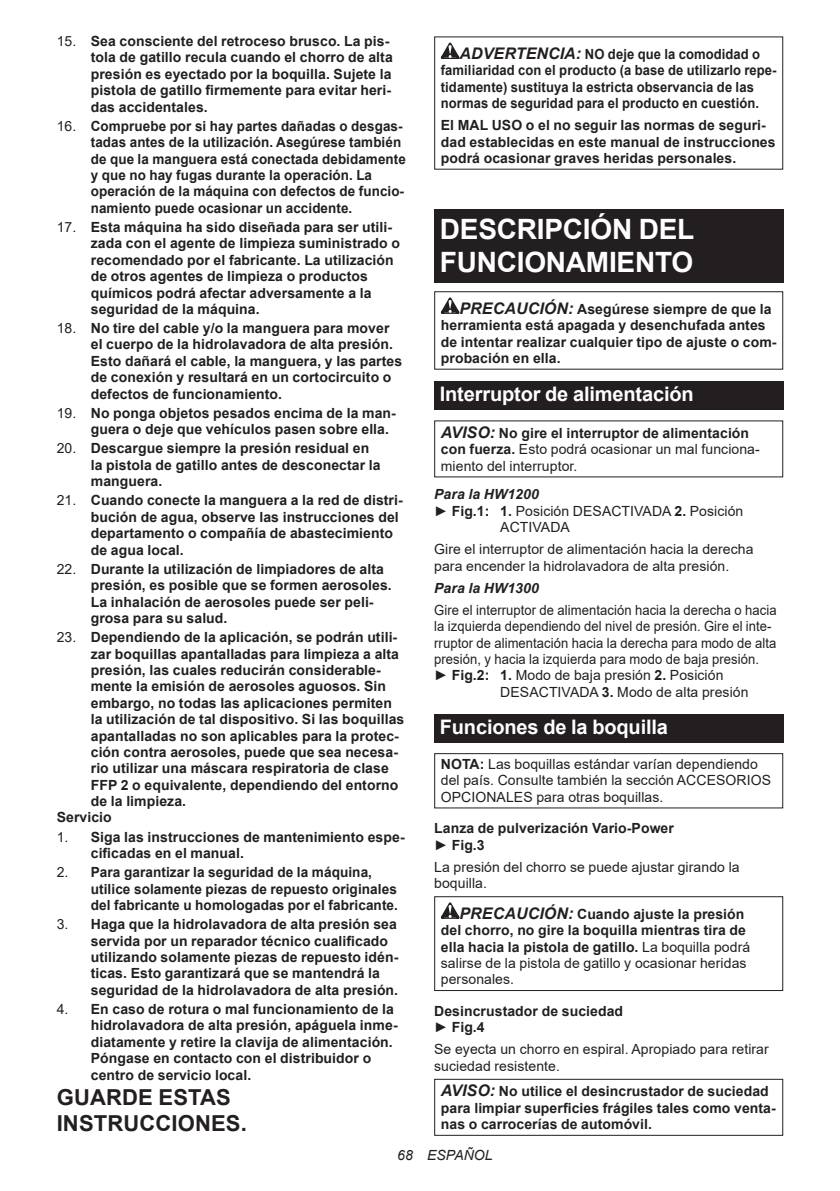
<style>
.page{position:relative;width:840px;height:1191px;background:#fff}
.page>*{position:absolute;margin:0;border:0;box-sizing:border-box;transform-origin:0 0}
.t1{font:700 28px/32.8px "Arial";letter-spacing:-.01em;color:#fff}
.t2{font:700 22px/25.8px "Arial";letter-spacing:.005em;color:#231f20}
.t3{font:700 20px "Arial";letter-spacing:-.01em;color:#fff}
.t4{font:700 14px/16.4px "Arial";letter-spacing:.005em;color:#231f20}
.t5{font:14px/16.4px "Arial";letter-spacing:.005em;color:#231f20}
.t6{font:700 14px/16.4px "Arial";letter-spacing:.005em;color:#231f20;scale:.96 1}
.t7{font:14px "Arial";letter-spacing:.005em;color:#231f20;scale:.93 1}
.t8{font:700 14px/16.4px "Arial";letter-spacing:.005em;color:#231f20;scale:.93 1}
.t9{font:italic 700 14px "Arial";letter-spacing:.005em;color:#231f20}
.t10{font:italic 14px "Arial";letter-spacing:.005em;color:#231f20}
.s1{font-weight:400}
.s2{font-style:italic;font-size:16px}
.s3{font-weight:700;font-style:italic;font-size:16px}
.s4{font-weight:700}
</style>
<div class="page">
<svg style="left:440px;top:43px;width:19px;height:16px"></svg>
<div style="left:434px;top:209px;width:348px;height:74px;background:#231f20"></div>
<svg style="left:440px;top:297px;width:19px;height:17px"></svg>
<div style="left:434px;top:291px;width:348px;height:79px;border:1px solid #231f20"></div>
<div style="left:434px;top:381px;width:348px;height:28px;background:#231f20"></div>
<div style="left:434px;top:713px;width:348px;height:29px;background:#231f20"></div>
<div style="left:434px;top:753px;width:348px;height:55px;border:1px solid #231f20"></div>
<svg style="left:440px;top:902px;width:19px;height:16px"></svg>
<div style="left:434px;top:896px;width:348px;height:95px;border:1px solid #231f20"></div>
<div style="left:434px;top:1078px;width:348px;height:57px;border:1px solid #231f20"></div>
<p class="t4" style="left:91px;top:33px;width:303px;text-indent:-34px"><span class="s1">15.</span> Sea consciente del retroceso brusco. La pis&shy;tola de gatillo recula cuando el chorro de alta presión es eyectado por la boquilla. Sujete la pistola de gatillo firmemente para evitar heri&shy;das accidentales.</p>
<p class="t6" style="left:91px;top:118px;width:329px;text-indent:-34px"><span class="s1">16.</span> Compruebe por si hay partes dañadas o desgas&shy;tadas antes de la utilización. Asegúrese también de que la manguera está conectada debidamente y que no hay fugas durante la operación. La operación de la máquina con defectos de funcio&shy;namiento puede ocasionar un accidente.</p>
<p class="t4" style="left:91px;top:219px;width:310px;text-indent:-34px"><span class="s1">17.</span> Esta máquina ha sido diseñada para ser utili&shy;zada con el agente de limpieza suministrado o recomendado por el fabricante. La utilización de otros agentes de limpieza o productos químicos podrá afectar adversamente a la seguridad de la máquina.</p>
<p class="t4" style="left:91px;top:320px;width:313px;text-indent:-34px"><span class="s1">18.</span> No tire del cable y/o la manguera para mover el cuerpo de la hidrolavadora de alta presión.<br>Esto dañará el cable, la manguera, y las partes de conexión y resultará en un cortocircuito o defectos de funcionamiento.</p>
<p class="t4" style="left:91px;top:405px;width:306px;text-indent:-34px"><span class="s1">19.</span> No ponga objetos pesados encima de la man&shy;guera o deje que vehículos pasen sobre ella.</p>
<p class="t4" style="left:91px;top:440px;width:291px;text-indent:-34px"><span class="s1">20.</span> Descargue siempre la presión residual en la pistola de gatillo antes de desconectar la manguera.</p>
<p class="t4" style="left:91px;top:492px;width:313px;text-indent:-34px"><span class="s1">21.</span> Cuando conecte la manguera a la red de distri&shy;bución de agua, observe las instrucciones del departamento o compañía de abastecimiento de agua local.</p>
<p class="t4" style="left:91px;top:561px;width:302px;text-indent:-34px"><span class="s1">22.</span> Durante la utilización de limpiadores de alta presión, es posible que se formen aerosoles.<br>La inhalación de aerosoles puede ser peli&shy;grosa para su salud.</p>
<p class="t4" style="left:57px;top:629px;width:342px"><span class="s1">23.</span> Dependiendo de la aplicación, se podrán utili-</p>
<p class="t4" style="left:91px;top:645px;width:309px">zar boquillas apantalladas para limpieza a alta</p>
<p class="t4" style="left:91px;top:662px;width:291px">presión, las cuales reducirán considerable-</p>
<p class="t4" style="left:91px;top:678px;width:297px">mente la emisión de aerosoles aguosos. Sin</p>
<p class="t4" style="left:91px;top:695px;width:302px">embargo, no todas las aplicaciones permiten</p>
<p class="t4" style="left:91px;top:711px;width:315px">la utilización de tal dispositivo. Si las boquillas</p>
<p class="t4" style="left:91px;top:727px;width:309px">apantalladas no son aplicables para la protec-</p>
<p class="t4" style="left:91px;top:744px;width:308px">ción contra aerosoles, puede que sea necesa-</p>
<p class="t4" style="left:91px;top:760px;width:299px">rio utilizar una máscara respiratoria de clase</p>
<p class="t4" style="left:91px;top:776px;width:309px">FFP 2 o equivalente, dependiendo del entorno</p>
<p class="t4" style="left:91px;top:793px;width:97px">de la limpieza.</p>
<p class="t4" style="left:57px;top:809px;width:57px">Servicio</p>
<p class="t4" style="left:91px;top:828px;width:315px;text-indent:-34px"><span class="s1">1.</span> Siga las instrucciones de mantenimiento espe&shy;cificadas en el manual.</p>
<p class="t4" style="left:91px;top:864px;width:308px;text-indent:-34px"><span class="s1">2.</span> Para garantizar la seguridad de la máquina, utilice solamente piezas de repuesto originales del fabricante u homologadas por el fabricante.</p>
<p class="t4" style="left:91px;top:916px;width:309px;text-indent:-34px"><span class="s1">3.</span> Haga que la hidrolavadora de alta presión sea servida por un reparador técnico cualificado utilizando solamente piezas de repuesto idén&shy;ticas. Esto garantizará que se mantendrá la seguridad de la hidrolavadora de alta presión.</p>
<p class="t4" style="left:91px;top:1001px;width:308px;text-indent:-34px"><span class="s1">4.</span> En caso de rotura o mal funcionamiento de la hidrolavadora de alta presión, apáguela inme&shy;diatamente y retire la clavija de alimentación.<br>Póngase en contacto con el distribuidor o centro de servicio local.</p>
<h2 class="t2" style="left:57px;top:1085px;width:191px">GUARDE ESTAS<br>INSTRUCCIONES.</h2>
<p class="t8" style="left:440px;top:46px;width:362px;text-indent:19px"><span class="s2">ADVERTENCIA:</span> NO deje que la comodidad o familiaridad con el producto (a base de utilizarlo repe&shy;tidamente) sustituya la estricta observancia de las normas de seguridad para el producto en cuestión.</p>
<p class="t4" style="left:440px;top:117px;width:336px">El MAL USO o el no seguir las normas de seguri&shy;dad establecidas en este manual de instrucciones podrá ocasionar graves heridas personales.</p>
<h1 class="t1" style="left:439px;top:213px;width:256px">DESCRIPCIÓN DEL<br>FUNCIONAMIENTO</h1>
<p class="t4" style="left:440px;top:301px;width:337px;text-indent:19px"><span class="s2">PRECAUCIÓN:</span> Asegúrese siempre de que la herramienta está apagada y desenchufada antes de intentar realizar cualquier tipo de ajuste o com&shy;probación en ella.</p>
<h3 class="t3" style="left:439px;top:380px;width:255px">Interruptor de alimentación</h3>
<p class="t5" style="left:440px;top:425px;width:320px"><span class="s3">AVISO:</span> <span class="s4">No gire el interruptor de alimentación con fuerza.</span> Esto podrá ocasionar un mal funciona&shy;miento del interruptor.</p>
<p class="t9" style="left:434px;top:485px;width:106px">Para la HW1200</p>
<p class="t5" style="left:434px;top:502px;width:310px">► <span class="s4">Fig.1: 1.</span> Posición DESACTIVADA <span class="s4">2.</span> Posición</p>
<p class="t5" style="left:500px;top:519px;width:71px">ACTIVADA</p>
<p class="t5" style="left:434px;top:541px;width:320px">Gire el interruptor de alimentación hacia la derecha para encender la hidrolavadora de alta presión.</p>
<p class="t9" style="left:434px;top:578px;width:106px">Para la HW1300</p>
<p class="t7" style="left:434px;top:600px;width:369px">Gire el interruptor de alimentación hacia la derecha o hacia</p>
<p class="t7" style="left:434px;top:616px;width:364px">la izquierda dependiendo del nivel de presión. Gire el inte-</p>
<p class="t7" style="left:434px;top:633px;width:369px">rruptor de alimentación hacia la derecha para modo de alta</p>
<p class="t7" style="left:434px;top:649px;width:350px">presión, y hacia la izquierda para modo de baja presión.</p>
<p class="t5" style="left:434px;top:667px;width:290px">► <span class="s4">Fig.2: 1.</span> Modo de baja presión <span class="s4">2.</span> Posición</p>
<p class="t5" style="left:500px;top:683px;width:249px">DESACTIVADA <span class="s4">3.</span> Modo de alta presión</p>
<h3 class="t3" style="left:439px;top:712px;width:229px">Funciones de la boquilla</h3>
<p class="t5" style="left:440px;top:756px;width:331px"><span class="s4">NOTA:</span> Las boquillas estándar varían dependiendo del país. Consulte también la sección ACCESORIOS<br>OPCIONALES para otras boquillas.</p>
<p class="t4" style="left:434px;top:820px;width:241px">Lanza de pulverización Vario-Power <span class="s1">►</span> Fig.3</p>
<p class="t5" style="left:434px;top:858px;width:307px">La presión del chorro se puede ajustar girando la boquilla.</p>
<p class="t4" style="left:440px;top:906px;width:311px;text-indent:19px"><span class="s2">PRECAUCIÓN:</span> Cuando ajuste la presión del chorro, no gire la boquilla mientras tira de ella hacia la pistola de gatillo. <span class="s1">La boquilla podrá salirse de la pistola de gatillo y ocasionar heridas personales.</span></p>
<p class="t4" style="left:434px;top:1003px;width:190px">Desincrustador de suciedad <span class="s1">►</span> Fig.4</p>
<p class="t5" style="left:434px;top:1041px;width:336px">Se eyecta un chorro en espiral. Apropiado para retirar suciedad resistente.</p>
<p class="t4" style="left:440px;top:1083px;width:336px"><span class="s2">AVISO:</span> No utilice el desincrustador de suciedad para limpiar superficies frágiles tales como venta&shy;nas o carrocerías de automóvil.</p>
<p class="t10" style="left:397px;top:1146px;width:97px">68 ESPAÑOL</p>
</div>
